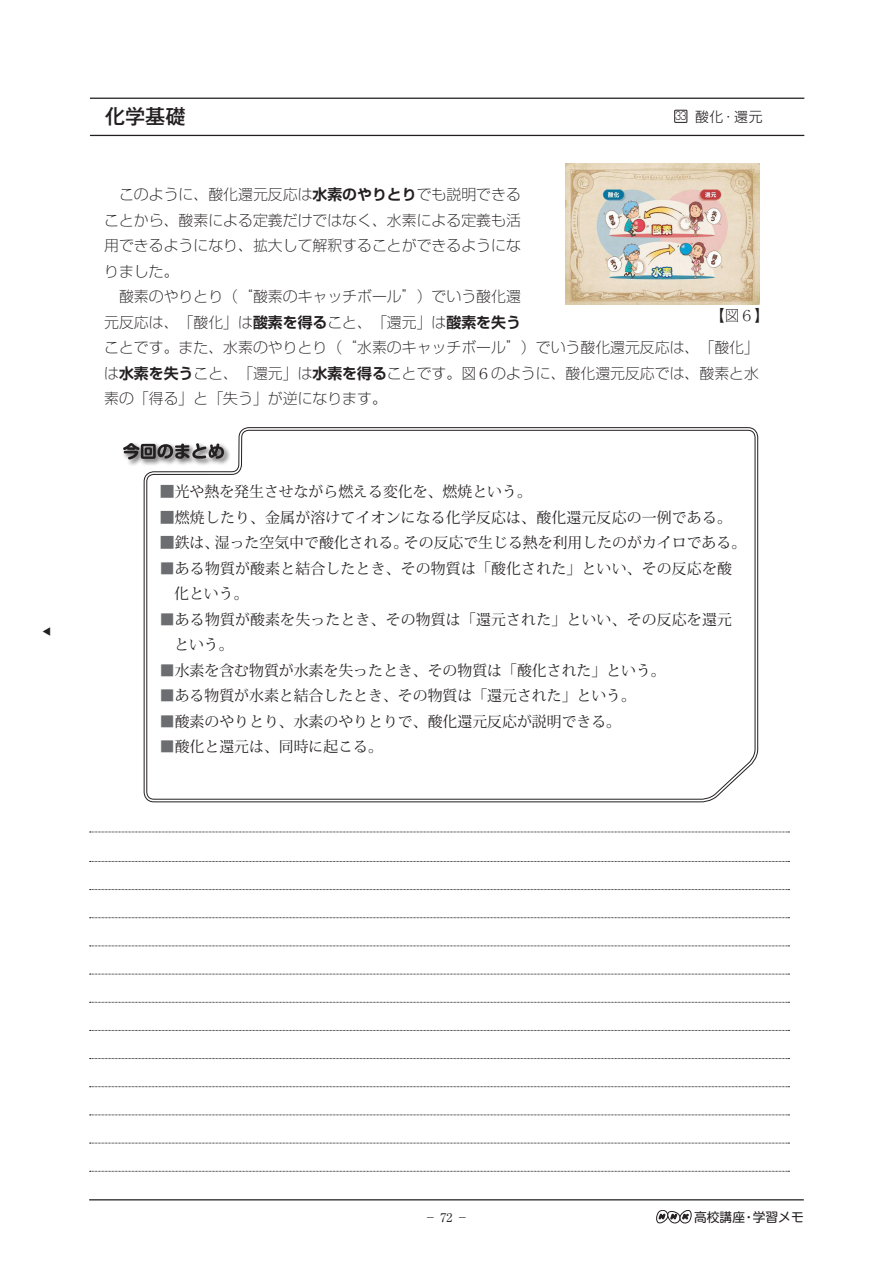
<style>
.page{position:relative;width:893px;height:1263px;background:#fff}
.page>*{position:absolute;margin:0;border:0;box-sizing:border-box;transform-origin:0 0}
.t1{font:500 20.25px "Gothic MB101 Pr 6";color:#231f20}
.t2{font:14.85px/25.5px "Koz Min Pro";color:#231f20}
.t3{font:300 expanded 14.85px/25.5px "Shin Go Pro";color:#231f20}
.t4{font:300 13.8px "Shin Go Pro";color:#231f20}
.t5{font:12.75px "Shin M Go Pro";color:#231f20}
.t6{font:12px "Ryumin Pr 5";color:#231f20}
.t7{font:500 9px "Koz Min Pro";color:#231f20}
.s1{font-size:10.95px}
.s2{font-family:"Shin Go Pro De";font-weight:700;font-stretch:normal}
.s3{font-family:"Ryumin Pr 5";font-stretch:normal}
.s4{font-family:"Ryumin Pr 5";font-weight:300;color:#6c6d70}
.s5{color:#6c6d70}
</style>
<div class="page">
<hr style="left:89px;top:1199px;width:715px;height:1px;background:#231f20">
<svg style="left:656px;top:1210px;width:35px;height:13px"></svg>
<hr style="left:90px;top:135px;width:714px;height:1px;background:#231f20">
<hr style="left:90px;top:98px;width:714px;height:1px;background:#231f20">
<div style="left:674px;top:110px;width:13px;height:13px;border:1px solid #231f20"></div>
<svg style="left:90px;top:974px;width:699px;height:1px"></svg>
<svg style="left:90px;top:1002px;width:699px;height:1px"></svg>
<svg style="left:90px;top:1030px;width:699px;height:1px"></svg>
<svg style="left:90px;top:1058px;width:699px;height:1px"></svg>
<svg style="left:90px;top:1086px;width:699px;height:1px"></svg>
<svg style="left:90px;top:1114px;width:699px;height:1px"></svg>
<svg style="left:90px;top:1143px;width:699px;height:1px"></svg>
<svg style="left:90px;top:1171px;width:699px;height:1px"></svg>
<svg style="left:90px;top:861px;width:699px;height:1px"></svg>
<svg style="left:90px;top:889px;width:699px;height:1px"></svg>
<svg style="left:90px;top:917px;width:699px;height:1px"></svg>
<svg style="left:90px;top:945px;width:699px;height:1px"></svg>
<svg style="left:90px;top:832px;width:699px;height:1px"></svg>
<img style="left:566px;top:164px;width:193px;height:140px">
<svg style="left:146px;top:430px;width:610px;height:370px"></svg>
<div style="left:122px;top:442px;width:110px;height:25px;background:#231f20;opacity:.75"></div>
<svg style="left:123px;top:443px;width:101px;height:16px;background:#777475"></svg>
<p class="t7" style="left:53px;top:627px;width:10px;rotate:90deg">▼</p>
<h1 class="t1" style="left:105px;top:99px;width:82px">化学基礎</h1>
<p class="t4" style="left:675px;top:105px;width:89px"><span class="s1">33</span> 酸化・還元</p>
<p class="t3" style="left:104px;top:180px;width:656px">　このように、酸化還元反応は<span class="s2">水素のやりとり</span>でも説明できる<br>ことから、酸素による定義だけではなく、水素による定義も活<br>用できるようになり、拡大して解釈することができるようにな<br>りました。<br>　酸素のやりとり（“酸素のキャッチボール”）でいう酸化還<br>元反応は、「酸化」は<span class="s2">酸素を得る</span>こと、「還元」は<span class="s2">酸素を失う<br></span>ことです。また、水素のやりとり（“水素のキャッチボール”）でいう酸化還元反応は、「酸化」は<span class="s2">水素を失う</span>こと、「還元」は<span class="s2">水素を得る</span>ことです。図<span class="s3">６</span>のように、酸化還元反応では、酸素と水素の「得る」と「失う」が逆になります。</p>
<p class="t3" style="left:710px;top:301px;width:61px">【図<span class="s3">６</span>】</p>
<p class="t2" style="left:160px;top:479px;width:374px"><span class="s4">■</span>光や熱を発生させながら燃える変化を、燃焼という。</p>
<p class="t2" style="left:160px;top:504px;width:574px"><span class="s4">■</span>燃焼したり、金属が溶けてイオンになる化学反応は、酸化還元反応の一例である。</p>
<p class="t2" style="left:160px;top:530px;width:588px"><span class="s4">■</span>鉄は、湿った空気中で酸化される。その反応で生じる熱を利用したのがカイロである。</p>
<p class="t2" style="left:174px;top:555px;width:559px;text-indent:-14px"><span class="s5">■</span>ある物質が酸素と結合したとき、その物質は「酸化された」といい、その反応を酸化という。</p>
<p class="t2" style="left:174px;top:606px;width:559px;text-indent:-14px"><span class="s5">■</span>ある物質が酸素を失ったとき、その物質は「還元された」といい、その反応を還元という。</p>
<p class="t2" style="left:160px;top:657px;width:507px"><span class="s5">■</span>水素を含む物質が水素を失ったとき、その物質は「酸化された」という。</p>
<p class="t2" style="left:160px;top:683px;width:478px"><span class="s5">■</span>ある物質が水素と結合したとき、その物質は「還元された」という。</p>
<p class="t2" style="left:160px;top:708px;width:463px"><span class="s5">■</span>酸素のやりとり、水素のやりとりで、酸化還元反応が説明できる。</p>
<p class="t2" style="left:160px;top:734px;width:225px"><span class="s5">■</span>酸化と還元は、同時に起こる。</p>
<p class="t6" style="left:424px;top:1208px;width:45px">− 72 −</p>
<p class="t5" style="left:694px;top:1206px;width:111px">高校講座・学習メモ</p>
</div>
